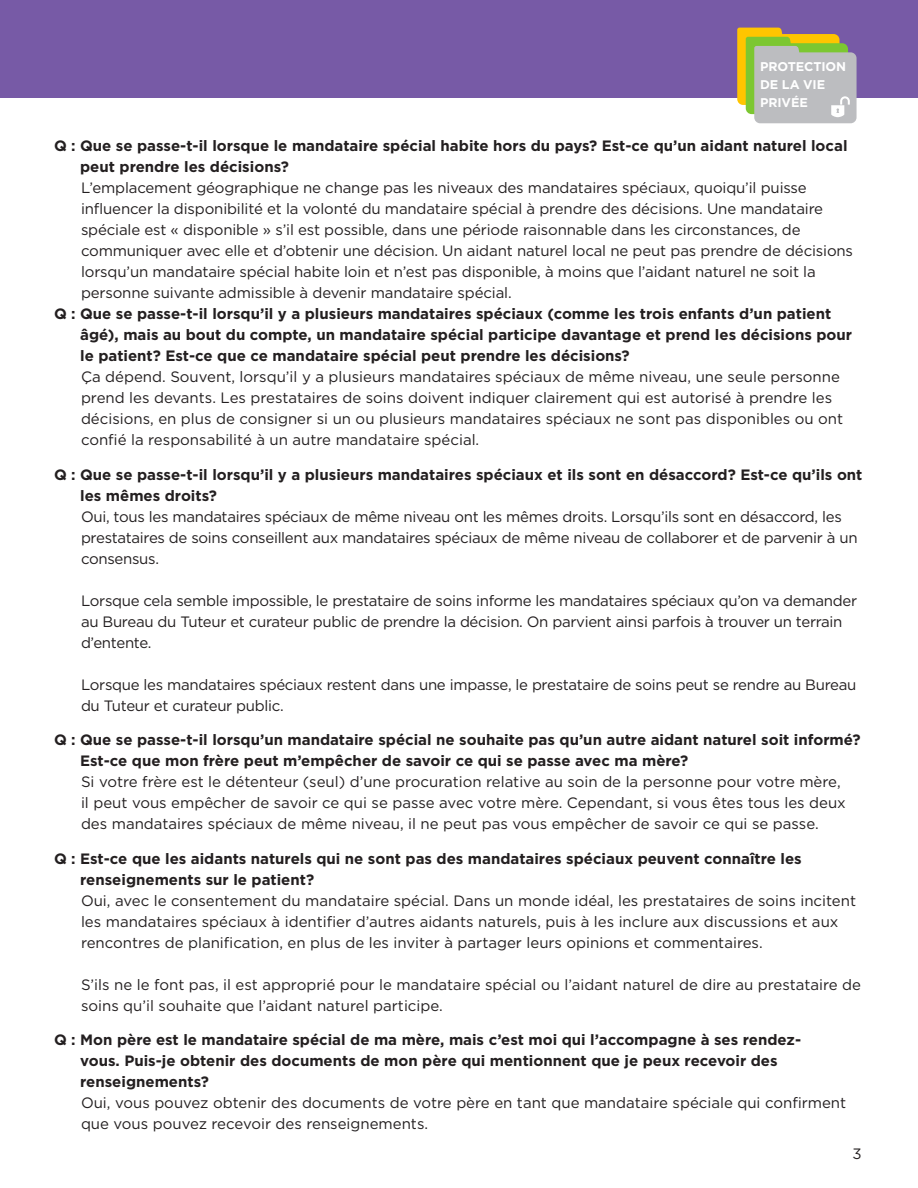
<style>
.page{position:relative;width:918px;height:1188px;background:#fff}
.page>*{position:absolute;margin:0;border:0;box-sizing:border-box;transform-origin:0 0}
.Change_body_text{font:15px/21px "Gotham";letter-spacing:-.01em;color:#231f20}
.Change_body_text-2{font:700 15px/21px "Gotham";color:#231f20}
.CF_body_text{font:700 12.6px "Gotham";letter-spacing:-.01em;color:#fff}
</style>
<div class="page">
<div style="left:0;top:0;width:918px;height:97px;background:#775aa6"></div>
<svg style="left:737px;top:28px;width:120px;height:95px;background:#babb95"></svg>
<p class="CF_body_text" style="left:760px;top:59px;width:87px">PROTECTION</p>
<p class="CF_body_text" style="left:760px;top:77px;width:66px">DE LA VIE</p>
<p class="CF_body_text" style="left:760px;top:94px;width:49px">PRIVÉE</p>
<p class="Change_body_text-2" style="left:80px;top:135px;width:769px;text-indent:-26px">Q : Que se passe-t-il lorsque le mandataire spécial habite hors du pays? Est-ce qu’un aidant naturel local peut prendre les décisions?</p>
<p class="Change_body_text" style="left:81px;top:177px;width:774px">L’emplacement géographique ne change pas les niveaux des mandataires spéciaux, quoiqu’il puisse influencer la disponibilité et la volonté du mandataire spécial à prendre des décisions. Une mandataire spéciale est « disponible » s’il est possible, dans une période raisonnable dans les circonstances, de communiquer avec elle et d’obtenir une décision. Un aidant naturel local ne peut pas prendre de décisions lorsqu’un mandataire spécial habite loin et n’est pas disponible, à moins que l’aidant naturel ne soit la personne suivante admissible à devenir mandataire spécial.</p>
<p class="Change_body_text-2" style="left:80px;top:303px;width:774px;text-indent:-26px">Q : Que se passe-t-il lorsqu’il y a plusieurs mandataires spéciaux (comme les trois enfants d’un patient âgé), mais au bout du compte, un mandataire spécial participe davantage et prend les décisions pour le patient? Est-ce que ce mandataire spécial peut prendre les décisions?</p>
<p class="Change_body_text" style="left:81px;top:366px;width:764px">Ça dépend. Souvent, lorsqu’il y a plusieurs mandataires spéciaux de même niveau, une seule personne prend les devants. Les prestataires de soins doivent indiquer clairement qui est autorisé à prendre les décisions, en plus de consigner si un ou plusieurs mandataires spéciaux ne sont pas disponibles ou ont confié la responsabilité à un autre mandataire spécial.</p>
<p class="Change_body_text-2" style="left:80px;top:464px;width:784px;text-indent:-26px">Q : Que se passe-t-il lorsqu’il y a plusieurs mandataires spéciaux et ils sont en désaccord? Est-ce qu’ils ont les mêmes droits?</p>
<p class="Change_body_text" style="left:81px;top:506px;width:778px">Oui, tous les mandataires spéciaux de même niveau ont les mêmes droits. Lorsqu’ils sont en désaccord, les prestataires de soins conseillent aux mandataires spéciaux de même niveau de collaborer et de parvenir à un consensus.</p>
<p class="Change_body_text" style="left:81px;top:590px;width:778px">Lorsque cela semble impossible, le prestataire de soins informe les mandataires spéciaux qu’on va demander au Bureau du Tuteur et curateur public de prendre la décision. On parvient ainsi parfois à trouver un terrain d’entente.</p>
<p class="Change_body_text" style="left:81px;top:674px;width:777px">Lorsque les mandataires spéciaux restent dans une impasse, le prestataire de soins peut se rendre au Bureau du Tuteur et curateur public.</p>
<p class="Change_body_text-2" style="left:80px;top:729px;width:782px;text-indent:-26px">Q : Que se passe-t-il lorsqu’un mandataire spécial ne souhaite pas qu’un autre aidant naturel soit informé?<br>Est-ce que mon frère peut m’empêcher de savoir ce qui se passe avec ma mère?</p>
<p class="Change_body_text" style="left:81px;top:771px;width:766px">Si votre frère est le détenteur (seul) d’une procuration relative au soin de la personne pour votre mère, il peut vous empêcher de savoir ce qui se passe avec votre mère. Cependant, si vous êtes tous les deux des mandataires spéciaux de même niveau, il ne peut pas vous empêcher de savoir ce qui se passe.</p>
<p class="Change_body_text-2" style="left:80px;top:848px;width:723px;text-indent:-26px">Q : Est-ce que les aidants naturels qui ne sont pas des mandataires spéciaux peuvent connaître les renseignements sur le patient?</p>
<p class="Change_body_text" style="left:81px;top:890px;width:777px">Oui, avec le consentement du mandataire spécial. Dans un monde idéal, les prestataires de soins incitent les mandataires spéciaux à identifier d’autres aidants naturels, puis à les inclure aux discussions et aux rencontres de planification, en plus de les inviter à partager leurs opinions et commentaires.</p>
<p class="Change_body_text" style="left:81px;top:974px;width:782px">S’ils ne le font pas, il est approprié pour le mandataire spécial ou l’aidant naturel de dire au prestataire de soins qu’il souhaite que l’aidant naturel participe.</p>
<p class="Change_body_text-2" style="left:80px;top:1029px;width:722px;text-indent:-26px">Q : Mon père est le mandataire spécial de ma mère, mais c’est moi qui l’accompagne à ses rendez&shy;vous. Puis-je obtenir des documents de mon père qui mentionnent que je peux recevoir des renseignements?</p>
<p class="Change_body_text" style="left:81px;top:1092px;width:767px">Oui, vous pouvez obtenir des documents de votre père en tant que mandataire spéciale qui confirment que vous pouvez recevoir des renseignements.</p>
<p class="Change_body_text" style="left:853px;top:1143px;width:11px">3</p>
</div>
